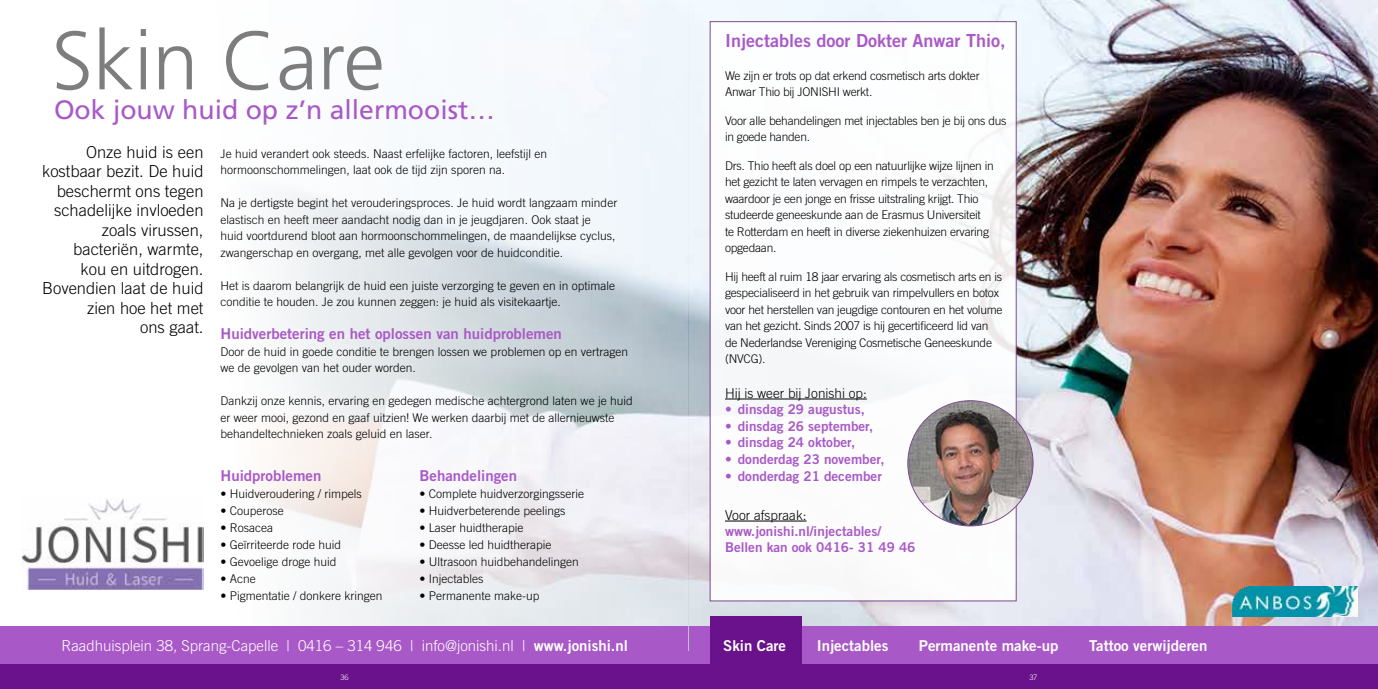
<style>
.page{position:relative;width:1378px;height:689px;background:#fff}
.page>*{position:absolute;margin:0;border:0;box-sizing:border-box;transform-origin:0 0}
.t1{font:300 82.5px "Frutiger LT Std";color:#7d7d7d}
.t2{font:26.55px "Frutiger LT Std";color:#a959c7}
.t3{font:18px "Trade Gothic LT Std Bd 2";color:#a959c7}
.t4{font:300 16.5px/19.5px "Trade Gothic LT Std";color:#000;text-align:right}
.t5{font:300 15px "Trade Gothic LT Std";color:#fff}
.t6{font:15px "Trade Gothic LT Std Bd 2";color:#a959c7}
.t7{font:15px "Trade Gothic LT Std Bd 2";color:#fff}
.t8{font:13.5px/16.2px "Trade Gothic LT Std Bd 2";color:#a959c7}
.t9{font:300 13.5px "Trade Gothic LT Std";color:#000}
.t10{font:300 12px/16.5px "Trade Gothic LT Std";color:#000}
.t11{font:300 12px/16.5px "Trade Gothic LT Std";letter-spacing:-.02em;color:#000}
.t12{font:300 7.5px "Trade Gothic LT Std";color:#fff}
.s1{font-family:"Trade Gothic LT Std Bd 2";font-weight:400}
</style>
<div class="page">
<img style="left:0;top:0;width:1378px;height:627px">
<div style="left:0;top:627px;width:689px;height:62px;background:#a959c7"></div>
<div style="left:0;top:664px;width:689px;height:25px;background:#6a128c"></div>
<img style="left:21px;top:497px;width:182px;height:93px">
<div style="left:689px;top:627px;width:689px;height:62px;background:#a959c7"></div>
<div style="left:710px;top:617px;width:91px;height:72px;background:#6a128c"></div>
<div style="left:689px;top:664px;width:689px;height:25px;background:#6a128c"></div>
<img style="left:1232px;top:586px;width:125px;height:30px">
<div style="left:710px;top:21px;width:306px;height:580px;background:#fff"></div>
<hr style="left:725px;top:399px;width:142px;height:1px;background:#000">
<hr style="left:725px;top:521px;width:81px;height:1px;background:#000">
<img style="left:908px;top:401px;width:125px;height:125px;border-radius:63px">
<h1 class="t1" style="left:52px;top:14px;width:335px">Skin Care</h1>
<h2 class="t2" style="left:54px;top:94px;width:442px">Ook jouw huid op z’n allermooist…</h2>
<h3 class="t4" style="left:42px;top:142px;width:163px">Onze huid is een kostbaar bezit. De huid beschermt ons tegen schadelijke invloeden zoals virussen, bacteriën, warmte,<br>kou en uitdrogen.<br>Bovendien laat de huid zien hoe het met<br>ons gaat.</h3>
<p class="t10" style="left:220px;top:145px;width:328px">Je huid verandert ook steeds. Naast erfelijke factoren, leefstijl en hormoonschommelingen, laat ook de tijd zijn sporen na.</p>
<p class="t10" style="left:220px;top:194px;width:398px">Na je dertigste begint het verouderingsproces. Je huid wordt langzaam minder elastisch en heeft meer aandacht nodig dan in je jeugdjaren. Ook staat je<br>huid voortdurend bloot aan hormoonschommelingen, de maandelijkse cyclus, zwangerschap en overgang, met alle gevolgen voor de huidconditie.</p>
<p class="t10" style="left:220px;top:277px;width:396px">Het is daarom belangrijk de huid een juiste verzorging te geven en in optimale conditie te houden. Je zou kunnen zeggen: je huid als visitekaartje.</p>
<p class="t6" style="left:220px;top:324px;width:343px">Huidverbetering en het oplossen van huidproblemen</p>
<p class="t10" style="left:220px;top:343px;width:409px">Door de huid in goede conditie te brengen lossen we problemen op en vertragen we de gevolgen van het ouder worden.</p>
<p class="t10" style="left:220px;top:392px;width:414px">Dankzij onze kennis, ervaring en gedegen medische achtergrond laten we je huid er weer mooi, gezond en gaaf uitzien! We werken daarbij met de allernieuwste behandeltechnieken zoals geluid en laser.</p>
<p class="t6" style="left:220px;top:466px;width:102px">Huidproblemen</p>
<p class="t10" style="left:220px;top:485px;width:143px">• Huidveroudering / rimpels</p>
<p class="t10" style="left:220px;top:502px;width:65px">• Couperose</p>
<p class="t10" style="left:220px;top:519px;width:54px">• Rosacea</p>
<p class="t10" style="left:220px;top:536px;width:122px">• Geïrriteerde rode huid</p>
<p class="t10" style="left:220px;top:553px;width:118px">• Gevoelige droge huid</p>
<p class="t10" style="left:220px;top:570px;width:37px">• Acne</p>
<p class="t10" style="left:220px;top:587px;width:164px">• Pigmentatie / donkere kringen</p>
<p class="t6" style="left:419px;top:466px;width:99px">Behandelingen</p>
<p class="t10" style="left:419px;top:485px;width:166px">• Complete huidverzorgingsserie</p>
<p class="t10" style="left:419px;top:502px;width:148px">• Huidverbeterende peelings</p>
<p class="t10" style="left:419px;top:519px;width:106px">• Laser huidtherapie</p>
<p class="t10" style="left:419px;top:536px;width:134px">• Deesse led huidtherapie</p>
<p class="t10" style="left:419px;top:553px;width:161px">• Ultrasoon huidbehandelingen</p>
<p class="t10" style="left:419px;top:570px;width:66px">• Injectables</p>
<p class="t10" style="left:419px;top:587px;width:122px">• Permanente make-up</p>
<p class="t5" style="left:61px;top:636px;width:568px">Raadhuisplein 38, Sprang-Capelle | 0416 – 314 946 | info@jonishi.nl | <span class="s1">www.jonishi.nl</span></p>
<h3 class="t3" style="left:725px;top:29px;width:282px">Injectables door Dokter Anwar Thio,</h3>
<p class="t11" style="left:725px;top:67px;width:256px">We zijn er trots op dat erkend cosmetisch arts dokter<br>Anwar Thio bij JONISHI werkt.</p>
<p class="t11" style="left:725px;top:112px;width:283px">Voor alle behandelingen met injectables ben je bij ons dus in goede handen.</p>
<p class="t11" style="left:725px;top:157px;width:270px">Drs. Thio heeft als doel op een natuurlijke wijze lijnen in het gezicht te laten vervagen en rimpels te verzachten, waardoor je een jonge en frisse uitstraling krijgt. Thio studeerde geneeskunde aan de Erasmus Universiteit<br>te Rotterdam en heeft in diverse ziekenhuizen ervaring opgedaan.</p>
<p class="t11" style="left:725px;top:268px;width:279px">Hij heeft al ruim 18 jaar ervaring als cosmetisch arts en is gespecialiseerd in het gebruik van rimpelvullers en botox voor het herstellen van jeugdige contouren en het volume van het gezicht. Sinds 2007 is hij gecertificeerd lid van de Nederlandse Vereniging Cosmetische Geneeskunde (NVCG).</p>
<p class="t9" style="left:725px;top:385px;width:143px">Hij is weer bij Jonishi op:</p>
<p class="t8" style="left:725px;top:401px;width:141px">• dinsdag 29 augustus,</p>
<p class="t8" style="left:725px;top:417px;width:150px">• dinsdag 26 september,</p>
<p class="t8" style="left:725px;top:434px;width:132px">• dinsdag 24 oktober,</p>
<p class="t8" style="left:725px;top:450px;width:161px">• donderdag 23 november,</p>
<p class="t8" style="left:725px;top:467px;width:158px">• donderdag 21 december</p>
<p class="t9" style="left:725px;top:507px;width:83px">Voor afspraak:</p>
<p class="t8" style="left:725px;top:523px;width:192px">www.jonishi.nl/injectables/<br>Bellen kan ook 0416- 31 49 46</p>
<p class="t7" style="left:723px;top:636px;width:64px">Skin Care</p>
<p class="t7" style="left:817px;top:636px;width:73px">Injectables</p>
<p class="t7" style="left:919px;top:636px;width:141px">Permanente make-up</p>
<p class="t7" style="left:1089px;top:636px;width:120px">Tattoo verwijderen</p>
<p class="t12" style="left:340px;top:672px;width:10px">36</p>
<p class="t12" style="left:1029px;top:672px;width:9px">37</p>
</div>
